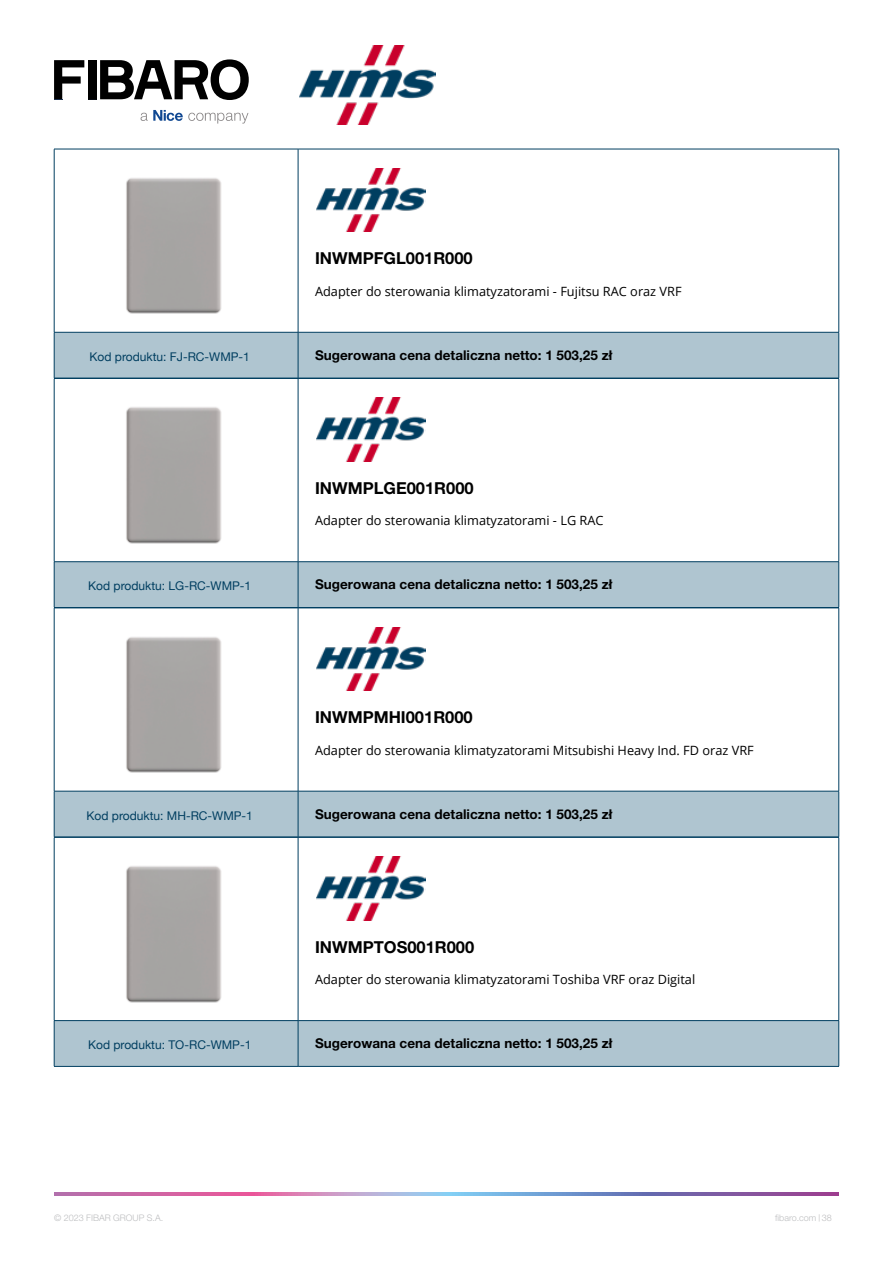
<style>
.page{position:relative;width:893px;height:1263px;background:#fff}
.page>*{position:absolute;margin:0;border:0;box-sizing:border-box;transform-origin:0 0}
.t1{font:700 16.5px "Helvetica Neue LT Pro";color:#000}
.t2{font:700 13.5px "Helvetica Neue LT Pro";color:#000}
.t3{font:12.75px "Open Sans";color:#000}
.t4{font:12px "Helvetica Neue";color:#003e60}
.t5{font:300 9px "Helvetica Neue LT Pro";color:#bdbec0}
.s1{color:#bdbdbf}
</style>
<div class="page">
<svg style="left:54px;top:1193px;width:785px;height:3px;background:#a17db8"></svg>
<svg style="left:54px;top:60px;width:30px;height:39px"></svg>
<div style="left:88px;top:60px;width:8px;height:39px;background:#000"></div>
<svg style="left:100px;top:59px;width:149px;height:41px"></svg>
<svg style="left:141px;top:110px;width:107px;height:14px"></svg>
<div style="left:55px;top:333px;width:783px;height:45px;background:#afc5d0"></div>
<hr style="left:54px;top:149px;width:244px;height:1px;background:#003e60">
<hr style="left:54px;top:149px;width:1px;height:183px;background:#003e60">
<hr style="left:298px;top:149px;width:541px;height:1px;background:#003e60">
<hr style="left:298px;top:149px;width:1px;height:183px;background:#003e60">
<hr style="left:838px;top:149px;width:1px;height:183px;background:#003e60">
<hr style="left:54px;top:332px;width:244px;height:1px;background:#003e60">
<hr style="left:54px;top:332px;width:1px;height:46px;background:#003e60">
<hr style="left:298px;top:332px;width:541px;height:1px;background:#003e60">
<hr style="left:298px;top:332px;width:1px;height:46px;background:#003e60">
<hr style="left:838px;top:332px;width:1px;height:46px;background:#003e60">
<img style="left:126px;top:178px;width:96px;height:136px">
<img style="left:316px;top:168px;width:109px;height:64px">
<div style="left:55px;top:562px;width:783px;height:45px;background:#afc5d0"></div>
<hr style="left:54px;top:378px;width:244px;height:1px;background:#003e60">
<hr style="left:54px;top:379px;width:1px;height:182px;background:#003e60">
<hr style="left:298px;top:378px;width:541px;height:1px;background:#003e60">
<hr style="left:298px;top:379px;width:1px;height:182px;background:#003e60">
<hr style="left:838px;top:379px;width:1px;height:182px;background:#003e60">
<hr style="left:54px;top:561px;width:244px;height:1px;background:#003e60">
<hr style="left:54px;top:562px;width:1px;height:45px;background:#003e60">
<hr style="left:298px;top:561px;width:541px;height:1px;background:#003e60">
<hr style="left:298px;top:562px;width:1px;height:45px;background:#003e60">
<hr style="left:838px;top:562px;width:1px;height:45px;background:#003e60">
<hr style="left:54px;top:607px;width:244px;height:1px;background:#003e60">
<hr style="left:298px;top:607px;width:541px;height:1px;background:#003e60">
<img style="left:126px;top:407px;width:96px;height:137px">
<img style="left:316px;top:398px;width:109px;height:63px">
<div style="left:55px;top:792px;width:783px;height:45px;background:#afc5d0"></div>
<hr style="left:54px;top:608px;width:244px;height:1px;background:#003e60">
<hr style="left:54px;top:608px;width:1px;height:183px;background:#003e60">
<hr style="left:298px;top:608px;width:541px;height:1px;background:#003e60">
<hr style="left:298px;top:608px;width:1px;height:183px;background:#003e60">
<hr style="left:838px;top:608px;width:1px;height:183px;background:#003e60">
<hr style="left:54px;top:791px;width:244px;height:1px;background:#003e60">
<hr style="left:54px;top:791px;width:1px;height:46px;background:#003e60">
<hr style="left:298px;top:791px;width:541px;height:1px;background:#003e60">
<hr style="left:298px;top:791px;width:1px;height:46px;background:#003e60">
<hr style="left:838px;top:791px;width:1px;height:46px;background:#003e60">
<img style="left:126px;top:637px;width:96px;height:136px">
<img style="left:316px;top:627px;width:109px;height:64px">
<div style="left:55px;top:1021px;width:783px;height:45px;background:#afc5d0"></div>
<hr style="left:54px;top:837px;width:244px;height:1px;background:#003e60">
<hr style="left:54px;top:837px;width:1px;height:183px;background:#003e60">
<hr style="left:298px;top:837px;width:541px;height:1px;background:#003e60">
<hr style="left:298px;top:837px;width:1px;height:183px;background:#003e60">
<hr style="left:838px;top:837px;width:1px;height:183px;background:#003e60">
<hr style="left:54px;top:1020px;width:244px;height:1px;background:#003e60">
<hr style="left:54px;top:1021px;width:1px;height:45px;background:#003e60">
<hr style="left:298px;top:1020px;width:541px;height:1px;background:#003e60">
<hr style="left:298px;top:1021px;width:1px;height:45px;background:#003e60">
<hr style="left:838px;top:1021px;width:1px;height:45px;background:#003e60">
<hr style="left:54px;top:1066px;width:244px;height:1px;background:#003e60">
<hr style="left:298px;top:1066px;width:541px;height:1px;background:#003e60">
<img style="left:126px;top:866px;width:96px;height:137px">
<img style="left:316px;top:857px;width:109px;height:63px">
<img style="left:299px;top:45px;width:136px;height:79px">
<p class="t1" style="left:315px;top:248px;width:159px">INWMPFGL001R000</p>
<p class="t3" style="left:315px;top:282px;width:368px">Adapter do sterowania klimatyzatorami - Fujitsu RAC oraz VRF</p>
<p class="t4" style="left:90px;top:348px;width:162px">Kod produktu: FJ-RC-WMP-1</p>
<p class="t2" style="left:315px;top:347px;width:299px">Sugerowana cena detaliczna netto: 1 503,25 zł</p>
<p class="t1" style="left:315px;top:478px;width:160px">INWMPLGE001R000</p>
<p class="t3" style="left:315px;top:512px;width:290px">Adapter do sterowania klimatyzatorami - LG RAC</p>
<p class="t4" style="left:88px;top:577px;width:164px">Kod produktu: LG-RC-WMP-1</p>
<p class="t2" style="left:315px;top:576px;width:299px">Sugerowana cena detaliczna netto: 1 503,25 zł</p>
<p class="t1" style="left:315px;top:707px;width:159px">INWMPMHI001R000</p>
<p class="t3" style="left:315px;top:741px;width:440px">Adapter do sterowania klimatyzatorami Mitsubishi Heavy Ind. FD oraz VRF</p>
<p class="t4" style="left:87px;top:807px;width:168px">Kod produktu: MH-RC-WMP-1</p>
<p class="t2" style="left:315px;top:806px;width:299px">Sugerowana cena detaliczna netto: 1 503,25 zł</p>
<p class="t1" style="left:315px;top:936px;width:161px">INWMPTOS001R000</p>
<p class="t3" style="left:315px;top:971px;width:382px">Adapter do sterowania klimatyzatorami Toshiba VRF oraz Digital</p>
<p class="t4" style="left:88px;top:1036px;width:165px">Kod produktu: TO-RC-WMP-1</p>
<p class="t2" style="left:315px;top:1035px;width:299px">Sugerowana cena detaliczna netto: 1 503,25 zł</p>
<p class="t5" style="left:54px;top:1212px;width:111px">© 2023 FIBAR GROUP S.A.</p>
<p class="t5" style="left:775px;top:1212px;width:58px">fibaro.com <span class="s1">38</span></p>
</div>
